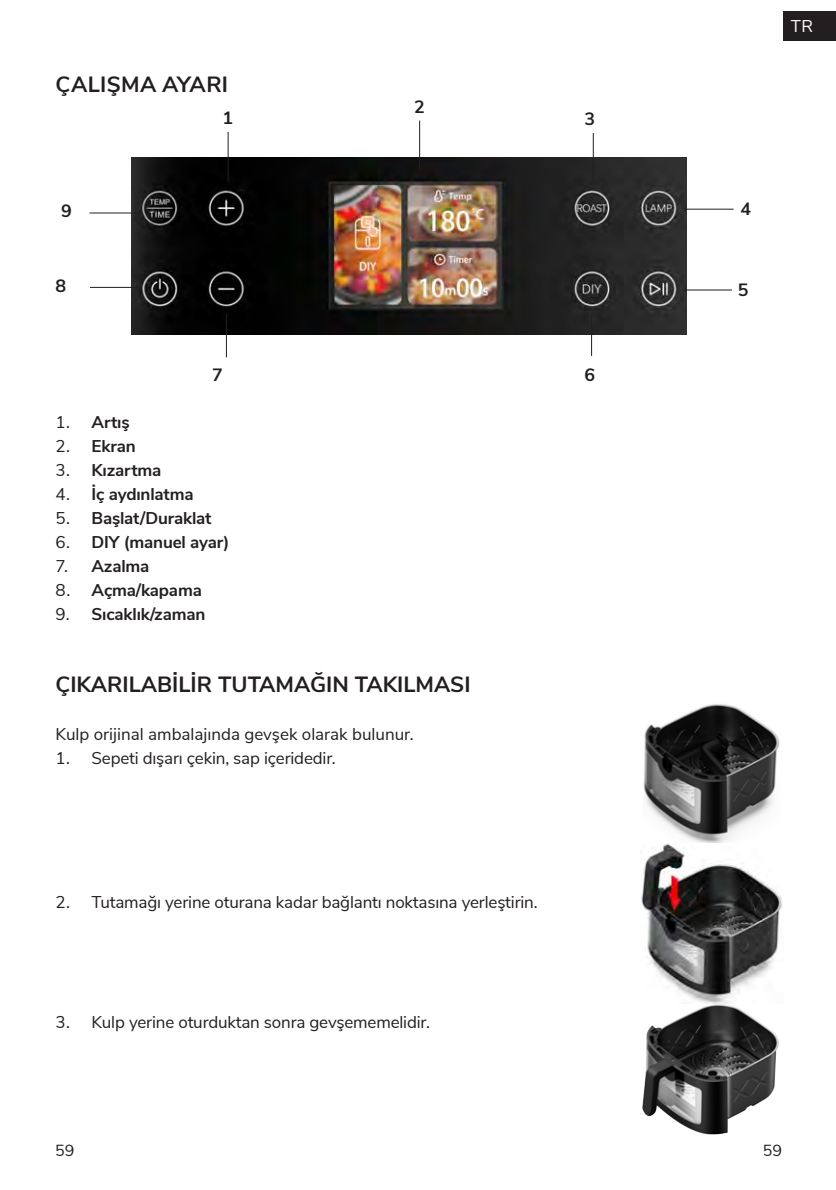
<style>
.page{position:relative;width:836px;height:1190px;background:#fff}
.page>*{position:absolute;margin:0;border:0;box-sizing:border-box;transform-origin:0 0}
.t1{font:700 22px "Nunito Sans";color:#231f20}
.t2{font:700 17.8px "Nunito Sans";color:#231f20}
.t3{font:17px "Nunito Sans";letter-spacing:-.01em;color:#231f20}
.t4{font:700 17px "Nunito Sans";letter-spacing:-.01em;color:#231f20}
.t5{font:17px "Nunito Sans";color:#fff}
.t6{font:16px "Nunito Sans";color:#231f20}
.s1{font-weight:400}
</style>
<div class="page">
<div style="left:783px;top:11px;width:52px;height:29px;background:#231f20"></div>
<img style="left:132px;top:157px;width:554px;height:177px">
<hr style="left:90px;top:212px;width:49px;height:1px;background:#231f20">
<hr style="left:683px;top:209px;width:50px;height:1px;background:#231f20">
<hr style="left:90px;top:287px;width:50px;height:1px;background:#231f20">
<hr style="left:681px;top:290px;width:50px;height:1px;background:#231f20">
<hr style="left:227px;top:132px;width:1px;height:50px;background:#231f20">
<hr style="left:592px;top:133px;width:1px;height:50px;background:#231f20">
<hr style="left:419px;top:121px;width:1px;height:49px;background:#231f20">
<hr style="left:226px;top:314px;width:1px;height:43px;background:#231f20">
<hr style="left:591px;top:315px;width:1px;height:41px;background:#231f20">
<img style="left:643px;top:704px;width:137px;height:139px">
<img style="left:641px;top:843px;width:141px;height:292px">
<p class="t1" style="left:55px;top:68px;width:174px">ÇALIŞMA AYARI</p>
<p class="t2" style="left:414px;top:94px;width:12px">2</p>
<p class="t2" style="left:222px;top:105px;width:12px">1</p>
<p class="t2" style="left:584px;top:106px;width:12px">3</p>
<p class="t2" style="left:61px;top:198px;width:12px">9</p>
<p class="t2" style="left:740px;top:196px;width:12px">4</p>
<p class="t2" style="left:55px;top:272px;width:12px">8</p>
<p class="t2" style="left:737px;top:276px;width:12px">5</p>
<p class="t2" style="left:212px;top:362px;width:12px">7</p>
<p class="t2" style="left:584px;top:362px;width:12px">6</p>
<p class="t4" style="left:55px;top:410px;width:76px"><span class="s1">1.</span> Artış</p>
<p class="t4" style="left:55px;top:434px;width:82px"><span class="s1">2.</span> Ekran</p>
<p class="t4" style="left:55px;top:458px;width:107px"><span class="s1">3.</span> Kızartma</p>
<p class="t4" style="left:55px;top:482px;width:139px"><span class="s1">4.</span> İç aydınlatma</p>
<p class="t4" style="left:55px;top:506px;width:157px"><span class="s1">5.</span> Başlat/Duraklat</p>
<p class="t4" style="left:55px;top:530px;width:175px"><span class="s1">6.</span> DIY (manuel ayar)</p>
<p class="t4" style="left:55px;top:554px;width:95px"><span class="s1">7.</span> Azalma</p>
<p class="t4" style="left:55px;top:578px;width:148px"><span class="s1">8.</span> Açma/kapama</p>
<p class="t4" style="left:55px;top:602px;width:151px"><span class="s1">9.</span> Sıcaklık/zaman</p>
<p class="t1" style="left:55px;top:668px;width:416px">ÇIKARILABILIR TUTAMAĞIN TAKILMASI</p>
<p class="t3" style="left:55px;top:722px;width:359px">Kulp orijinal ambalajında gevşek olarak bulunur.</p>
<p class="t3" style="left:55px;top:746px;width:281px">1. Sepeti dışarı çekin, sap içeridedir.</p>
<p class="t5" style="left:790px;top:14px;width:24px">TR</p>
<p class="t3" style="left:55px;top:890px;width:483px">2. Tutamağı yerine oturana kadar bağlantı noktasına yerleştirin.</p>
<p class="t3" style="left:55px;top:1010px;width:376px">3. Kulp yerine oturduktan sonra gevşememelidir.</p>
<p class="t6" style="left:55px;top:1139px;width:21px">59</p>
<p class="t6" style="left:762px;top:1139px;width:21px">59</p>
</div>
